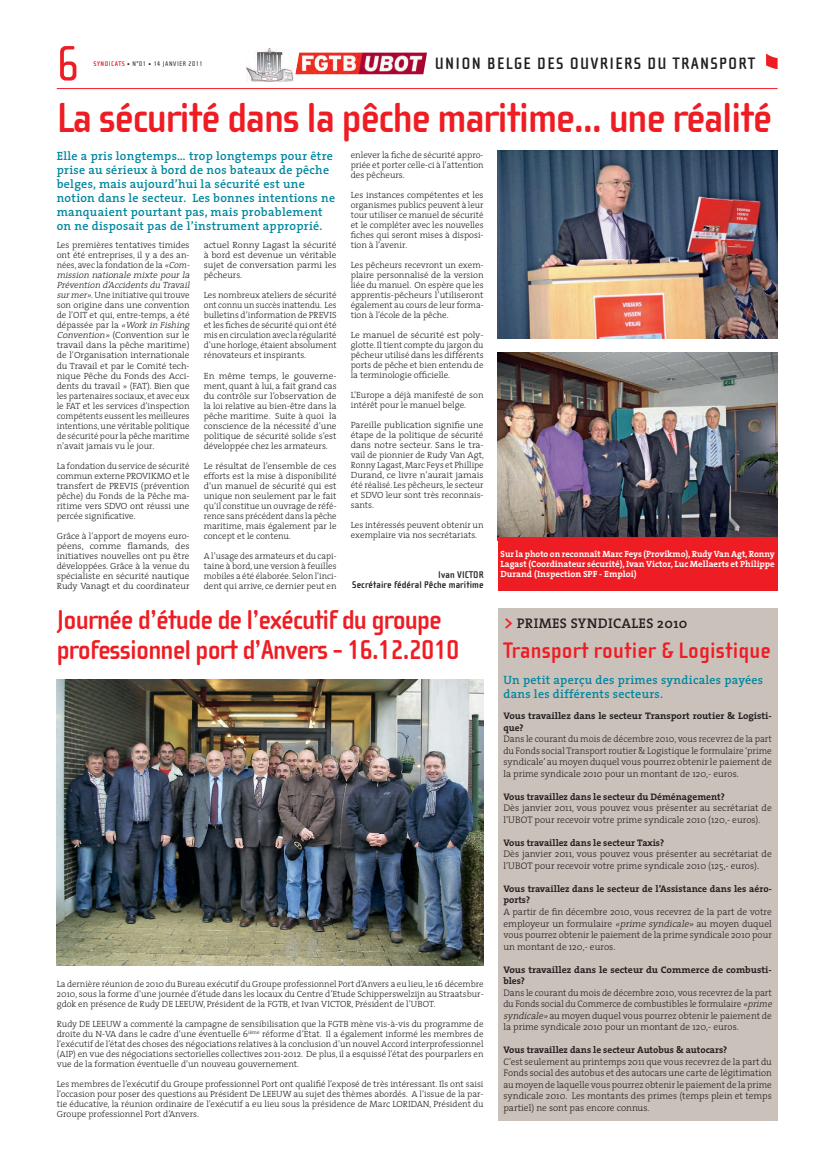
<style>
.page{position:relative;width:823px;height:1163px;background:#fff}
.page>*{position:absolute;margin:0;border:0;box-sizing:border-box;transform-origin:0 0}
.t1{font:51px "Cholla Sans";color:#ee1d23}
.t2{font:700 43px "Cholla Sans";letter-spacing:-.03em;color:#ee1d23}
.t3{font:700 28px/30px "Cholla Sans";letter-spacing:-.03em;color:#ee1d23}
.t4{font:700 23px "Cholla Sans";letter-spacing:.01em;color:#ee1d23}
.t5{font:700 17px "Cholla Sans";letter-spacing:.075em;color:#231f20}
.t6{font:600 14px "The Serif";letter-spacing:.025em;color:#231f20}
.t7{font:600 12px/14px "The Serif";letter-spacing:.025em;color:#00879f}
.t8{font:700 10px/10px "Cholla Sans";letter-spacing:.01em;color:#231f20;text-align:right}
.t9{font:300 9.5px/11.5px "The Serif";color:#231f20;text-align:justify}
.t10{font:700 9.5px/11.5px "The Serif";color:#231f20}
.t11{font:700 9.5px/11.5px "The Serif";color:#231f20;scale:1.04 1}
.t12{font:300 9px/10px "The Serif";color:#231f20;text-align:justify}
.t13{font:300 9px/10px "The Serif";color:#231f20;text-align:justify;scale:1.05 1}
.t14{font:300 9px/10px "The Serif";color:#231f20;text-align:justify;scale:1.04 1}
.t15{font:700 9px/10px "The Serif";color:#fff;text-align:justify}
.t16{font:7px "Cholla Sans";letter-spacing:.075em;color:#231f20}
.s1{font-weight:700;color:#ee1d23}
.s2{font-style:italic}
.s3{font-size:18px;color:#ee1d23}
</style>
<div class="page">
<hr style="left:57px;top:88px;width:720px;height:1px;background:#ee1d23">
<svg style="left:766px;top:53px;width:11px;height:16px"></svg>
<img style="left:295px;top:53px;width:132px;height:21px">
<img style="left:246px;top:49px;width:47px;height:32px">
<img style="left:57px;top:679px;width:426px;height:286px">
<div style="left:497px;top:608px;width:280px;height:512px;background:#cac1ba"></div>
<img style="left:497px;top:353px;width:280px;height:183px">
<div style="left:497px;top:536px;width:280px;height:54px;background:#ee1d23"></div>
<img style="left:497px;top:151px;width:280px;height:187px">
<h1 class="t1" style="left:57px;top:44px;width:24px">6</h1>
<p class="t16" style="left:93px;top:61px;width:110px"><span class="s1">SYNDICATS</span> • N°01 • 14 JANVIER 2011</p>
<h3 class="t5" style="left:434px;top:57px;width:321px">UNION BELGE DES OUVRIERS DU TRANSPORT</h3>
<h2 class="t2" style="left:57px;top:101px;width:716px">La sécurité dans la pêche maritime... une réalité</h2>
<p class="t12" style="left:350px;top:150px;width:134px">enlever la fiche de sécurité appro&shy;priée et porter celle-ci à l’attention des pêcheurs.</p>
<p class="t12" style="left:350px;top:190px;width:134px">Les instances compétentes et les organismes publics peuvent à leur tour utiliser ce manuel de sécurité et le compléter avec les nouvelles fiches qui seront mises à disposi&shy;tion à l’avenir.</p>
<p class="t12" style="left:350px;top:260px;width:134px">Les pêcheurs recevront un exem&shy;plaire personnalisé de la version liée du manuel. On espère que les apprentis-pêcheurs l’utiliseront également au cours de leur forma&shy;tion à l’école de la pêche.</p>
<p class="t13" style="left:350px;top:330px;width:128px">Le manuel de sécurité est poly&shy;glotte. Il tient compte du jargon du pêcheur utilisé dans les différents ports de pêche et bien entendu de la terminologie officielle.</p>
<p class="t12" style="left:350px;top:390px;width:134px">L’Europe a déjà manifesté de son intérêt pour le manuel belge.</p>
<p class="t12" style="left:350px;top:420px;width:134px">Pareille publication signifie une étape de la politique de sécurité dans notre secteur. Sans le tra&shy;vail de pionnier de Rudy Van Agt, Ronny Lagast, Marc Feys et Phillipe Durand, ce livre n’aurait jamais été réalisé. Les pêcheurs, le secteur et SDVO leur sont très reconnais&shy;sants.</p>
<p class="t12" style="left:350px;top:520px;width:134px">Les intéressés peuvent obtenir un exemplaire via nos secrétariats.</p>
<p class="t8" style="left:352px;top:570px;width:133px">Ivan VICTOR<br>Secrétaire fédéral Pêche maritime</p>
<p class="t7" style="left:57px;top:149px;width:280px">Elle a pris longtemps… trop longtemps pour être prise au sérieux à bord de nos bateaux de pêche belges, mais aujourd’hui la sécurité est une notion dans le secteur. Les bonnes intentions ne manquaient pourtant pas, mais probablement on ne disposait pas de l’instrument approprié.</p>
<p class="t12" style="left:57px;top:241px;width:136px;text-align:left">Les premières tentatives timides ont été entreprises, il y a des an&shy;nées, avec la fondation de la <span class="s2">«Com&shy;mission nationale mixte pour la Prévention d’Accidents du Travail sur mer»</span>. Une initiative qui trouve son origine dans une convention de l’OIT et qui, entre-temps, a été d é p a s s é e p a r l a <span class="s2">«Work in Fishing Convention»</span> (Convention sur le travail dans la pêche maritime) de l’Organisation internationale du Travail et par le Comité tech&shy;nique Pêche du Fonds des Acci&shy;dents du travail » (FAT). Bien que les partenaires sociaux, et avec eux le FAT et les services d’inspection compétents eussent les meilleures intentions, une véritable politique de sécurité pour la pêche maritime n’avait jamais vu le jour.</p>
<p class="t12" style="left:57px;top:461px;width:134px">La fondation du service de sécurité commun externe PROVIKMO et le transfert de PREVIS (prévention pêche) du Fonds de la Pêche ma&shy;ritime vers SDVO ont réussi une percée significative.</p>
<p class="t12" style="left:57px;top:531px;width:134px">Grâce à l’apport de moyens euro&shy;péens, comme flamands, des initiatives nouvelles ont pu être développées. Grâce à la venue du spécialiste en sécurité nautique Rudy Vanagt et du coordinateur</p>
<p class="t13" style="left:204px;top:241px;width:128px">actuel Ronny Lagast la sécurité à bord est devenue un véritable sujet de conversation parmi les pêcheurs.</p>
<p class="t12" style="left:204px;top:291px;width:134px">Les nombreux ateliers de sécurité ont connu un succès inattendu. Les bulletins d’information de PREVIS et les fiches de sécurité qui ont été mis en circulation avec la régularité d’une horloge, étaient absolument rénovateurs et inspirants.</p>
<p class="t13" style="left:204px;top:371px;width:128px">En même temps, le gouverne&shy;ment, quant à lui, a fait grand cas du contrôle sur l’observation de la loi relative au bien-être dans la pêche maritime. Suite à quoi la conscience de la nécessité d’une politique de sécurité solide s’est développée chez les armateurs.</p>
<p class="t14" style="left:204px;top:461px;width:129px">Le résultat de l’ensemble de ces efforts est la mise à disponibilité d’un manuel de sécurité qui est unique non seulement par le fait qu’il constitue un ouvrage de réfé&shy;rence sans précédent dans la pêche maritime, mais également par le concept et le contenu.</p>
<p class="t12" style="left:204px;top:551px;width:134px">A l’usage des armateurs et du capi&shy;taine à bord, une version à feuilles mobiles a été élaborée. Selon l’inci&shy;dent qui arrive, ce dernier peut en</p>
<p class="t15" style="left:500px;top:549px;width:275px">Sur la photo on reconnaît Marc Feys (Provikmo), Rudy Van Agt, Ronny Lagast (Coordinateur sécurité), Ivan Victor, Luc Mellaerts et Philippe Durand (Inspection SPF - Emploi)</p>
<h3 class="t3" style="left:57px;top:607px;width:404px">Journée d’étude de l’exécutif du groupe professionnel port d’Anvers - 16.12.2010</h3>
<p class="t12" style="left:57px;top:979px;width:428px">La dernière réunion de 2010 du Bureau exécutif du Groupe professionnel Port d’Anvers a eu lieu, le 16 décembre 2010, sous la forme d’une journée d’étude dans les locaux du Centre d’Etude Schipperswelzijn au Straatsbur&shy;gdok en présence de Rudy DE LEEUW, Président de la FGTB, et Ivan VICTOR, Président de l’UBOT.</p>
<p class="t12" style="left:57px;top:1019px;width:428px">Rudy DE LEEUW a commenté la campagne de sensibilisation que la FGTB mène vis-à-vis du programme de droite du N-VA dans le cadre d’une éventuelle 6<sup>ième</sup> réforme d’Etat. Il a également informé les membres de l’exécutif de l’état des choses des négociations relatives à la conclusion d’un nouvel Accord interprofessionnel (AIP) en vue des négociations sectorielles collectives 2011-2012. De plus, il a esquissé l’état des pourparlers en vue de la formation éventuelle d’un nouveau gouvernement.</p>
<p class="t12" style="left:57px;top:1079px;width:428px">Les membres de l’exécutif du Groupe professionnel Port ont qualifié l’exposé de très intéressant. Ils ont saisi l’occasion pour poser des questions au Président De LEEUW au sujet des thèmes abordés. A l’issue de la par&shy;tie éducative, la réunion ordinaire de l’exécutif a eu lieu sous la présidence de Marc LORIDAN, Président du Groupe professionnel Port d’Anvers.</p>
<h3 class="t6" style="left:503px;top:617px;width:185px"><span class="s3">&gt;</span> PRIMES SYNDICALES 2010</h3>
<h3 class="t4" style="left:503px;top:641px;width:269px">Transport routier &amp; Logistique</h3>
<h3 class="t7" style="left:503px;top:673px;width:261px">Un petit aperçu des primes syndicales payées dans les différents secteurs.</h3>
<p class="t10" style="left:503px;top:711px;width:270px">Vous travaillez dans le secteur Transport routier &amp; Logisti&shy;que?</p>
<p class="t9" style="left:503px;top:734px;width:270px">Dans le courant du mois de décembre 2010, vous recevrez de la part du Fonds social Transport routier &amp; Logistique le formulaire ‘prime syndicale’ au moyen duquel vous pourrez obtenir le paiement de la prime syndicale 2010 pour un montant de 120,- euros.</p>
<p class="t10" style="left:503px;top:791px;width:223px">Vous travaillez dans le secteur du Déménagement?</p>
<p class="t9" style="left:503px;top:803px;width:270px">Dès janvier 2011, vous pouvez vous présenter au secrétariat de l’UBOT pour recevoir votre prime syndicale 2010 (120,- euros).</p>
<p class="t10" style="left:503px;top:837px;width:162px">Vous travaillez dans le secteur Taxis?</p>
<p class="t9" style="left:503px;top:849px;width:270px">Dès janvier 2011, vous pouvez vous présenter au secrétariat de l’UBOT pour recevoir votre prime syndicale 2010 (125,- euros).</p>
<p class="t10" style="left:503px;top:883px;width:270px">Vous travaillez dans le secteur de l’Assistance dans les aéro&shy;ports?</p>
<p class="t9" style="left:503px;top:906px;width:270px">A partir de fin décembre 2010, vous recevrez de la part de votre employeur un formulaire <span class="s2">«prime syndicale»</span> au moyen duquel vous pourrez obtenir le paiement de la prime syndicale 2010 pour un montant de 120,- euros.</p>
<p class="t11" style="left:503px;top:964px;width:259px">Vous travaillez dans le secteur du Commerce de combusti&shy;bles?</p>
<p class="t9" style="left:503px;top:987px;width:271px;text-align:left">Dans le courant du mois de décembre 2010, vous recevrez de la part du Fonds social du Commerce de combustibles le formulaire <span class="s2">«prime syndicale»</span> au moyen duquel vous pourrez obtenir le paiement de la prime syndicale 2010 pour un montant de 120,- euros.</p>
<p class="t10" style="left:503px;top:1044px;width:225px">Vous travaillez dans le secteur Autobus &amp; autocars?</p>
<p class="t9" style="left:503px;top:1056px;width:270px">C’est seulement au printemps 2011 que vous recevrez de la part du Fonds social des autobus et des autocars une carte de légitimation au moyen de laquelle vous pourrez obtenir le paiement de la prime syndicale 2010. Les montants des primes (temps plein et temps partiel) ne sont pas encore connus.</p>
</div>
